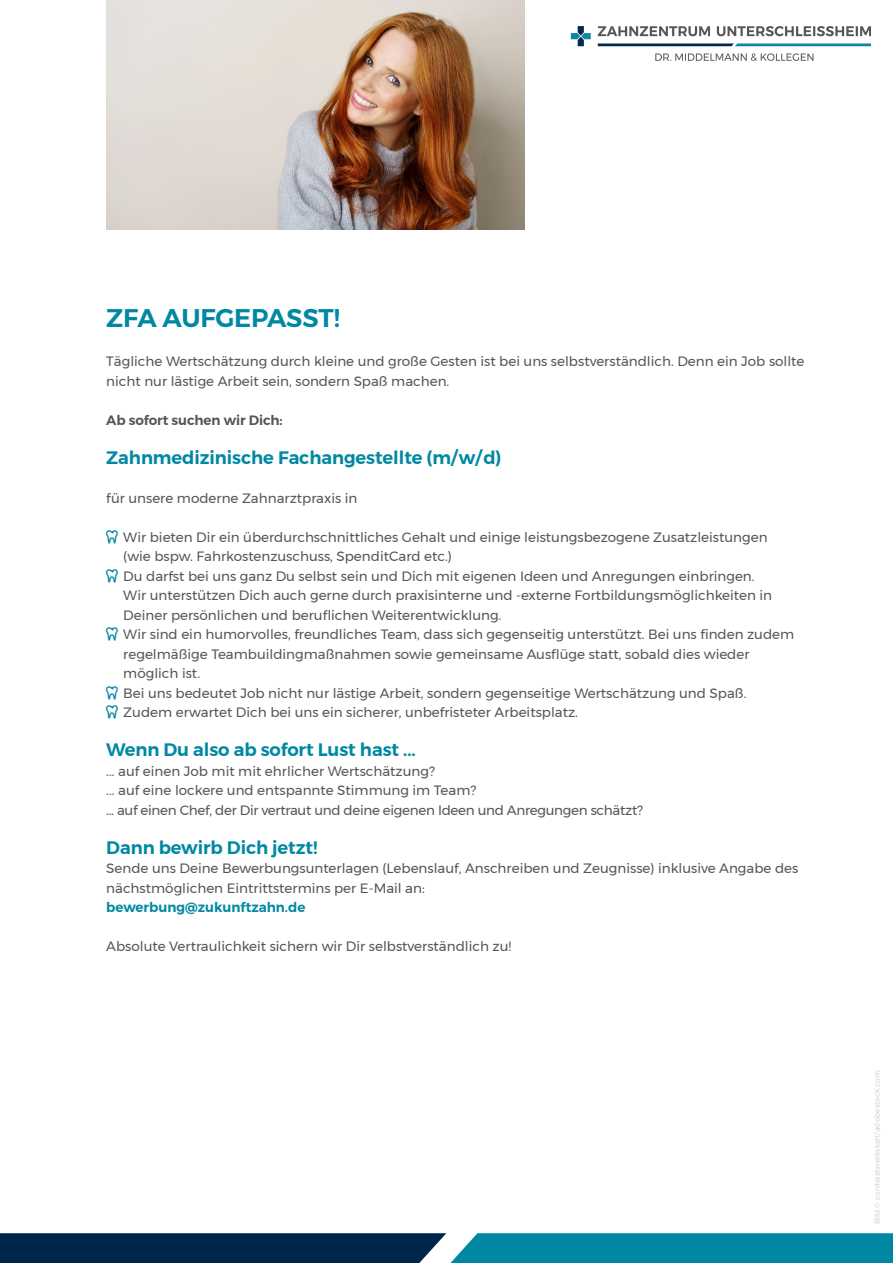
<style>
.page{position:relative;width:893px;height:1263px;background:#fff}
.page>*{position:absolute;margin:0;border:0;box-sizing:border-box;transform-origin:0 0}
.t1{font:600 25.5px "Montserrat";letter-spacing:-.005em;color:#0088a3}
.t2{font:600 18px "Montserrat";letter-spacing:-.005em;color:#0088a3}
.t3{font:13.5px/19.5px "Montserrat";color:#565655}
.t4{font:600 13.5px "Montserrat";color:#0088a3}
.t5{font:600 13.5px "Montserrat";letter-spacing:-.005em;color:#565655}
.t6{font:7.5px "Montserrat";color:#d1d2d2}
.s1{color:#0088a3}
</style>
<div class="page">
<svg style="left:0;top:1233px;width:893px;height:30px;background:#0a5d7d"></svg>
<img style="left:106px;top:0;width:419px;height:230px">
<img style="left:570px;top:26px;width:301px;height:35px">
<h1 class="t1" style="left:106px;top:298px;width:235px">ZFA AUFGEPASST!</h1>
<p class="t3" style="left:106px;top:351px;width:700px">Tägliche Wertschätzung durch kleine und große Gesten ist bei uns selbstverständlich. Denn ein Job sollte nicht nur lästige Arbeit sein, sondern Spaß machen.</p>
<p class="t5" style="left:106px;top:409px;width:178px">Ab sofort suchen wir Dich:</p>
<h2 class="t2" style="left:106px;top:443px;width:397px">Zahnmedizinische Fachangestellte (m/ w/ d)</h2>
<p class="t3" style="left:106px;top:488px;width:253px">für unsere moderne Zahnarztpraxis in</p>
<p class="t3" style="left:123px;top:527px;width:646px;text-indent:-17px"><span class="s1">★</span> Wir bieten Dir ein überdurchschnittliches Gehalt und einige leistungsbezogene Zusatzleistungen (wie bspw. Fahrkostenzuschuss, SpenditCard etc.)</p>
<p class="t3" style="left:123px;top:566px;width:650px;text-indent:-17px"><span class="s1">★</span> Du darfst bei uns ganz Du selbst sein und Dich mit eigenen Ideen und Anregungen einbringen.<br>Wir unterstützen Dich auch gerne durch praxisinterne und -externe Fortbildungsmöglichkeiten in<br>Deiner persönlichen und beruflichen Weiterentwicklung.</p>
<p class="t3" style="left:123px;top:624px;width:672px;text-indent:-17px"><span class="s1">★</span> Wir sind ein humorvolles, freundliches Team, dass sich gegenseitig unterstützt. Bei uns finden zudem regelmäßige Teambuildingmaßnahmen sowie gemeinsame Ausflüge statt, sobald dies wieder möglich ist.</p>
<p class="t3" style="left:106px;top:683px;width:642px"><span class="s1">★</span> Bei uns bedeutet Job nicht nur lästige Arbeit, sondern gegenseitige Wertschätzung und Spaß.</p>
<p class="t3" style="left:106px;top:702px;width:473px"><span class="s1">★</span> Zudem erwartet Dich bei uns ein sicherer, unbefristeter Arbeitsplatz.</p>
<h2 class="t2" style="left:106px;top:735px;width:311px">Wenn Du also ab sofort Lust hast ...</h2>
<p class="t3" style="left:106px;top:761px;width:538px">... auf einen Job mit mit ehrlicher Wertschätzung?<br>... auf eine lockere und entspannte Stimmung im Team?<br>... auf einen Chef, der Dir vertraut und deine eigenen Ideen und Anregungen schätzt?</p>
<h2 class="t2" style="left:106px;top:833px;width:213px">Dann bewirb Dich jetzt!</h2>
<p class="t3" style="left:106px;top:858px;width:693px">Sende uns Deine Bewerbungsunterlagen (Lebenslauf, Anschreiben und Zeugnisse) inklusive Angabe des nächstmöglichen Eintrittstermins per E-Mail an:</p>
<p class="t4" style="left:106px;top:896px;width:201px">bewerbung@zukunftzahn.de</p>
<p class="t3" style="left:106px;top:936px;width:406px">Absolute Vertraulichkeit sichern wir Dir selbstverständlich zu!</p>
<p class="t6" style="left:871px;top:1224px;width:155px;rotate:-90deg">Bild © contrastwerkstatt/ adobestock.com</p>
</div>
